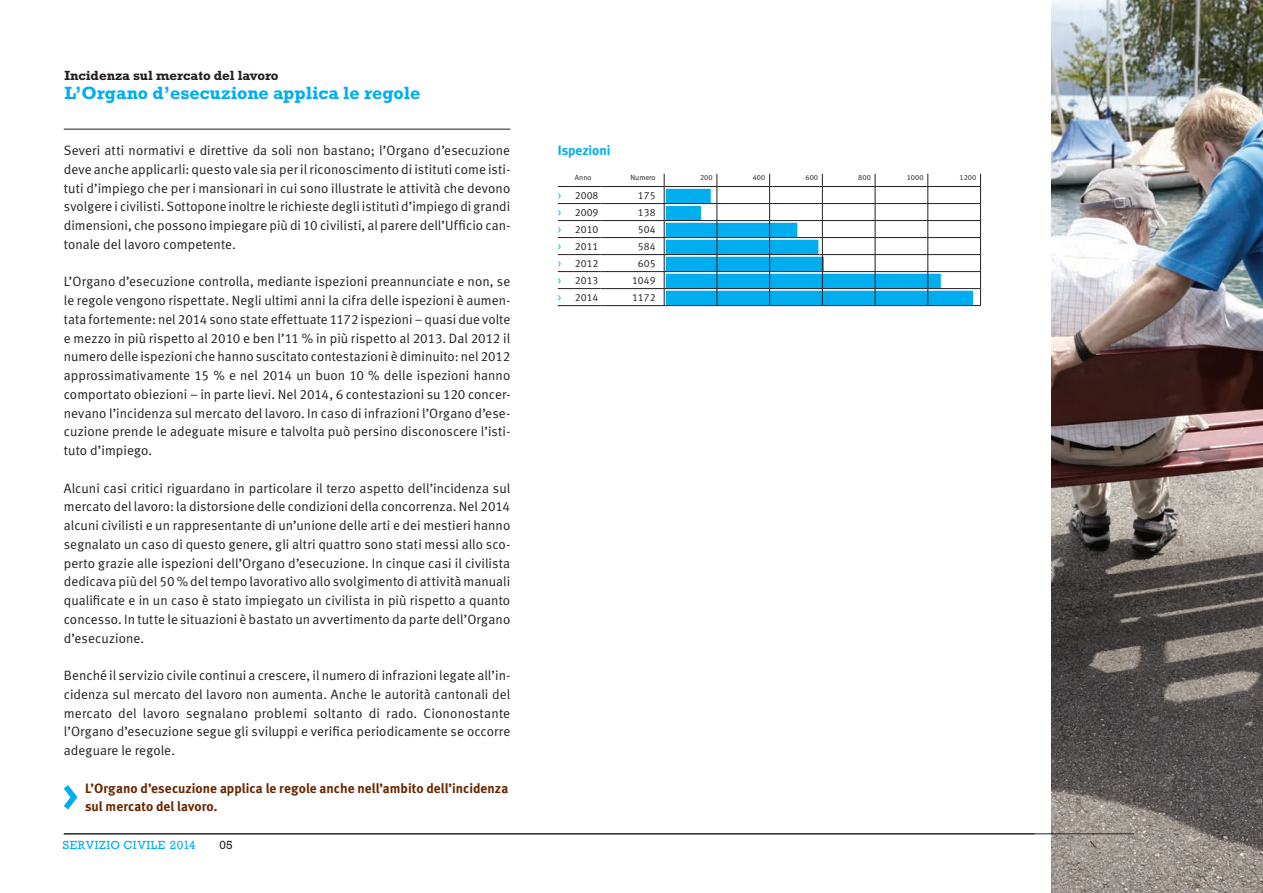
<style>
.page{position:relative;width:1263px;height:893px;background:#fff}
.page>*{position:absolute;margin:0;border:0;box-sizing:border-box;transform-origin:0 0}
.t1{font:700 18px "Rockwell Std";color:#00aeef}
.t2{font:13.5px/18.8px "Meta Normal LF";letter-spacing:.005em;color:#231f20;text-align:justify}
.t3{font:13.5px/18.8px "Meta Bold LF";letter-spacing:.005em;color:#682700}
.t4{font:700 13.5px "Rockwell Std";letter-spacing:-.005em;color:#231f20}
.t5{font:13.5px "Meta Bold LF";color:#00aeef}
.t6{font:12px "Rockwell Std";letter-spacing:.045em;color:#00aeef}
.t7{font:12px "Rockwell Std";color:#231f20}
.t8{font:10.5px "Meta Normal LF";letter-spacing:.005em;color:#231f20}
.t9{font:7.5px "Meta Normal LF";letter-spacing:.005em;color:#231f20}
.s1{color:#00aeef}
</style>
<div class="page">
<img style="left:1051px;top:0;width:212px;height:893px">
<hr style="left:64px;top:833px;width:1070px;height:1px;background:#231f20">
<div style="left:665px;top:188px;width:46px;height:16px;background:#00aeef"></div>
<div style="left:665px;top:188px;width:47px;height:16px;border:1px solid #fff"></div>
<div style="left:665px;top:205px;width:36px;height:16px;background:#00aeef"></div>
<div style="left:665px;top:205px;width:37px;height:16px;border:1px solid #fff"></div>
<div style="left:665px;top:222px;width:133px;height:16px;background:#00aeef"></div>
<div style="left:665px;top:222px;width:133px;height:16px;border:1px solid #fff"></div>
<div style="left:665px;top:239px;width:154px;height:16px;background:#00aeef"></div>
<div style="left:665px;top:256px;width:159px;height:16px;background:#00aeef"></div>
<div style="left:665px;top:273px;width:276px;height:15px;background:#00aeef"></div>
<div style="left:665px;top:290px;width:309px;height:15px;background:#00aeef"></div>
<hr style="left:64px;top:129px;width:446px;height:1px;background:#231f20">
<svg style="left:558px;top:186px;width:42px;height:1px"></svg>
<hr style="left:600px;top:186px;width:64px;height:1px;background:#231f20">
<hr style="left:664px;top:186px;width:53px;height:1px;background:#231f20">
<hr style="left:717px;top:186px;width:53px;height:1px;background:#231f20">
<hr style="left:770px;top:186px;width:52px;height:1px;background:#231f20">
<hr style="left:822px;top:186px;width:53px;height:1px;background:#231f20">
<hr style="left:875px;top:186px;width:53px;height:1px;background:#231f20">
<hr style="left:928px;top:186px;width:53px;height:1px;background:#231f20">
<svg style="left:558px;top:203px;width:42px;height:1px"></svg>
<hr style="left:600px;top:203px;width:64px;height:1px;background:#231f20">
<hr style="left:664px;top:203px;width:53px;height:1px;background:#231f20">
<hr style="left:717px;top:203px;width:53px;height:1px;background:#231f20">
<hr style="left:770px;top:203px;width:52px;height:1px;background:#231f20">
<hr style="left:822px;top:203px;width:53px;height:1px;background:#231f20">
<hr style="left:875px;top:203px;width:53px;height:1px;background:#231f20">
<hr style="left:928px;top:203px;width:53px;height:1px;background:#231f20">
<svg style="left:558px;top:220px;width:42px;height:1px"></svg>
<hr style="left:600px;top:220px;width:64px;height:1px;background:#231f20">
<hr style="left:664px;top:220px;width:53px;height:1px;background:#231f20">
<hr style="left:717px;top:220px;width:53px;height:1px;background:#231f20">
<hr style="left:770px;top:220px;width:52px;height:1px;background:#231f20">
<hr style="left:822px;top:220px;width:53px;height:1px;background:#231f20">
<hr style="left:875px;top:220px;width:53px;height:1px;background:#231f20">
<hr style="left:928px;top:220px;width:53px;height:1px;background:#231f20">
<svg style="left:558px;top:237px;width:42px;height:1px"></svg>
<hr style="left:600px;top:237px;width:64px;height:1px;background:#231f20">
<hr style="left:664px;top:237px;width:53px;height:1px;background:#231f20">
<hr style="left:717px;top:237px;width:53px;height:1px;background:#231f20">
<hr style="left:770px;top:237px;width:52px;height:1px;background:#231f20">
<hr style="left:822px;top:237px;width:53px;height:1px;background:#231f20">
<hr style="left:875px;top:237px;width:53px;height:1px;background:#231f20">
<hr style="left:928px;top:237px;width:53px;height:1px;background:#231f20">
<svg style="left:558px;top:254px;width:42px;height:1px"></svg>
<hr style="left:600px;top:254px;width:64px;height:1px;background:#231f20">
<hr style="left:664px;top:254px;width:53px;height:1px;background:#231f20">
<hr style="left:717px;top:254px;width:53px;height:1px;background:#231f20">
<hr style="left:770px;top:254px;width:52px;height:1px;background:#231f20">
<hr style="left:822px;top:254px;width:53px;height:1px;background:#231f20">
<hr style="left:875px;top:254px;width:53px;height:1px;background:#231f20">
<hr style="left:928px;top:254px;width:53px;height:1px;background:#231f20">
<svg style="left:558px;top:271px;width:42px;height:1px"></svg>
<hr style="left:600px;top:271px;width:64px;height:1px;background:#231f20">
<hr style="left:664px;top:271px;width:53px;height:1px;background:#231f20">
<hr style="left:717px;top:271px;width:53px;height:1px;background:#231f20">
<hr style="left:770px;top:271px;width:52px;height:1px;background:#231f20">
<hr style="left:822px;top:271px;width:53px;height:1px;background:#231f20">
<hr style="left:875px;top:271px;width:53px;height:1px;background:#231f20">
<hr style="left:928px;top:271px;width:53px;height:1px;background:#231f20">
<svg style="left:558px;top:288px;width:42px;height:1px"></svg>
<hr style="left:600px;top:288px;width:64px;height:1px;background:#231f20">
<hr style="left:664px;top:288px;width:53px;height:1px;background:#231f20">
<svg style="left:664px;top:174px;width:1px;height:131px"></svg>
<hr style="left:717px;top:288px;width:53px;height:1px;background:#231f20">
<svg style="left:717px;top:174px;width:1px;height:131px"></svg>
<hr style="left:770px;top:288px;width:52px;height:1px;background:#231f20">
<svg style="left:769px;top:174px;width:1px;height:131px"></svg>
<hr style="left:822px;top:288px;width:53px;height:1px;background:#231f20">
<svg style="left:822px;top:174px;width:1px;height:131px"></svg>
<hr style="left:875px;top:288px;width:53px;height:1px;background:#231f20">
<svg style="left:875px;top:174px;width:1px;height:131px"></svg>
<hr style="left:928px;top:288px;width:53px;height:1px;background:#231f20">
<svg style="left:927px;top:174px;width:1px;height:131px"></svg>
<svg style="left:980px;top:174px;width:1px;height:131px"></svg>
<svg style="left:558px;top:305px;width:42px;height:1px"></svg>
<hr style="left:600px;top:305px;width:64px;height:1px;background:#231f20">
<hr style="left:664px;top:305px;width:53px;height:1px;background:#231f20">
<hr style="left:717px;top:305px;width:53px;height:1px;background:#231f20">
<hr style="left:770px;top:305px;width:52px;height:1px;background:#231f20">
<hr style="left:822px;top:305px;width:53px;height:1px;background:#231f20">
<hr style="left:875px;top:305px;width:53px;height:1px;background:#231f20">
<hr style="left:928px;top:305px;width:53px;height:1px;background:#231f20">
<svg style="left:64px;top:785px;width:14px;height:25px"></svg>
<p class="t4" style="left:64px;top:67px;width:216px">Incidenza sul mercato del lavoro</p>
<h1 class="t1" style="left:64px;top:82px;width:358px">L’Organo d’esecuzione applica le regole</h1>
<p class="t2" style="left:64px;top:141px;width:448px">Severi atti normativi e direttive da soli non bastano; l’Organo d’esecuzione deve anche applicarli: questo vale sia per il riconoscimento di istituti come isti&shy;tuti d’impiego che per i mansionari in cui sono illustrate le attività che devono svolgere i civilisti. Sottopone inoltre le richieste degli istituti d’impiego di grandi dimensioni, che possono impiegare più di 10 civilisti, al parere dell’Ufficio can&shy;tonale del lavoro competente.</p>
<p class="t2" style="left:64px;top:272px;width:448px">L’Organo d’esecuzione controlla, mediante ispezioni preannunciate e non, se le regole vengono rispettate. Negli ultimi anni la cifra delle ispezioni è aumen&shy;tata fortemente: nel 2014 sono state effettuate 1172 ispezioni – quasi due volte e mezzo in più rispetto al 2010 e ben l’11 % in più rispetto al 2013. Dal 2012 il numero delle ispezioni che hanno suscitato contestazioni è diminuito: nel 2012 approssimativamente 15 % e nel 2014 un buon 10 % delle ispezioni hanno comportato obiezioni – in parte lievi. Nel 2014, 6 contestazioni su 120 concer&shy;nevano l’incidenza sul mercato del lavoro. In caso di infrazioni l’Organo d’ese&shy;cuzione prende le adeguate misure e talvolta può persino disconoscere l’isti&shy;tuto d’impiego.</p>
<p class="t2" style="left:64px;top:478px;width:448px">Alcuni casi critici riguardano in particolare il terzo aspetto dell’incidenza sul mercato del lavoro: la distorsione delle condizioni della concorrenza. Nel 2014 alcuni civilisti e un rappresentante di un’unione delle arti e dei mestieri hanno segnalato un caso di questo genere, gli altri quattro sono stati messi allo sco&shy;perto grazie alle ispezioni dell’Organo d’esecuzione. In cinque casi il civilista dedicava più del 50 % del tempo lavorativo allo svolgimento di attività manuali qualificate e in un caso è stato impiegato un civilista in più rispetto a quanto concesso. In tutte le situazioni è bastato un avvertimento da parte dell’Organo d’esecuzione.</p>
<p class="t2" style="left:64px;top:666px;width:448px">Benché il servizio civile continui a crescere, il numero di infrazioni legate all’in&shy;cidenza sul mercato del lavoro non aumenta. Anche le autorità cantonali del mercato del lavoro segnalano problemi soltanto di rado. Ciononostante l’Organo d’esecuzione segue gli sviluppi e verifica periodicamente se occorre adeguare le regole.</p>
<p class="t3" style="left:85px;top:778px;width:425px">L’Organo d’esecuzione applica le regole anche nell’ambito dell’incidenza sul mercato del lavoro.</p>
<p class="t6" style="left:63px;top:838px;width:134px">SERVIZIO CIVILE 2014</p>
<p class="t7" style="left:220px;top:838px;width:15px">05</p>
<p class="t5" style="left:558px;top:142px;width:54px">Ispezioni</p>
<p class="t9" style="left:575px;top:173px;width:18px">Anno</p>
<p class="t9" style="left:630px;top:173px;width:27px">Numero</p>
<p class="t9" style="left:700px;top:173px;width:14px">200</p>
<p class="t9" style="left:753px;top:173px;width:14px">400</p>
<p class="t9" style="left:805px;top:173px;width:14px">600</p>
<p class="t9" style="left:858px;top:173px;width:14px">800</p>
<p class="t9" style="left:907px;top:173px;width:18px">1000</p>
<p class="t9" style="left:959px;top:173px;width:18px">1200</p>
<p class="t8" style="left:558px;top:189px;width:42px"><span class="s1">&gt;</span> 2008</p>
<p class="t8" style="left:638px;top:189px;width:19px">175</p>
<p class="t8" style="left:558px;top:206px;width:42px"><span class="s1">&gt;</span> 2009</p>
<p class="t8" style="left:638px;top:206px;width:19px">138</p>
<p class="t8" style="left:558px;top:223px;width:42px"><span class="s1">&gt;</span> 2010</p>
<p class="t8" style="left:638px;top:223px;width:19px">504</p>
<p class="t8" style="left:558px;top:241px;width:42px"><span class="s1">&gt;</span> 2011</p>
<p class="t8" style="left:638px;top:241px;width:19px">584</p>
<p class="t8" style="left:558px;top:258px;width:42px"><span class="s1">&gt;</span> 2012</p>
<p class="t8" style="left:638px;top:258px;width:19px">605</p>
<p class="t8" style="left:558px;top:275px;width:42px"><span class="s1">&gt;</span> 2013</p>
<p class="t8" style="left:632px;top:275px;width:25px">1049</p>
<p class="t8" style="left:558px;top:292px;width:42px"><span class="s1">&gt;</span> 2014</p>
<p class="t8" style="left:632px;top:292px;width:25px">1172</p>
</div>
